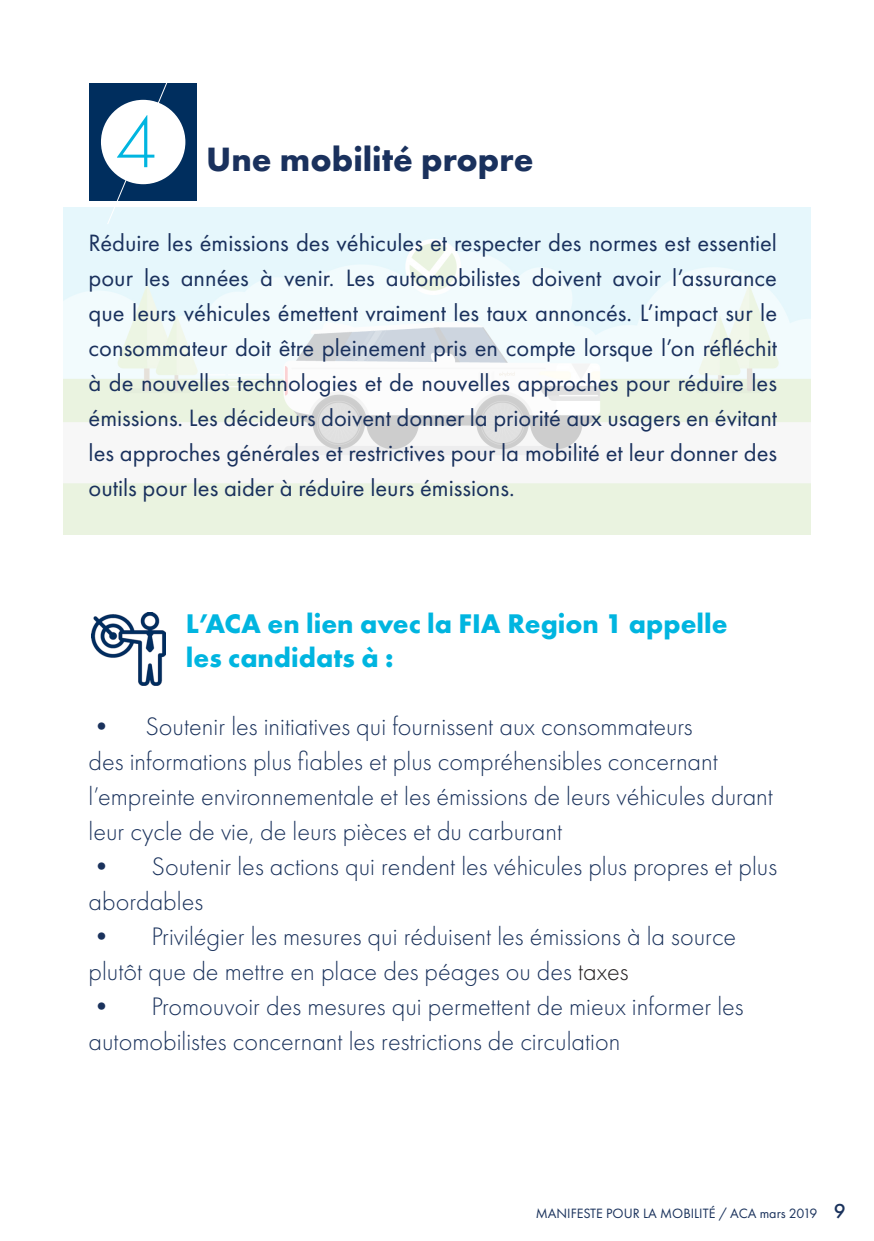
<style>
.page{position:relative;width:874px;height:1241px;background:#fff}
.page>*{position:absolute;margin:0;border:0;box-sizing:border-box;transform-origin:0 0}
.t1{font:300 66.67px "Futura Std";color:#00b5e0}
.t2{font:700 35px "Futura PT";color:#1a315d}
.t3{font:700 28px "Futura PT";color:#00b5e0}
.t4{font:300 26.25px/35px "Futura PT";color:#1a325c}
.t5{font:24.5px/35px "Futura PT";color:#1a315d;text-align:justify}
.t6{font:14px "Futura PT";color:#1a325c}
.s1{color:#231f20}
.s2{font-weight:500;font-size:21px}
</style>
<div class="page">
<img style="left:63px;top:208px;width:747px;height:326px">
<div style="left:89px;top:83px;width:108px;height:118px;background:#002e5e"></div>
<svg style="left:106px;top:83px;width:70px;height:142px"></svg>
<div style="left:101px;top:100px;width:84px;height:84px;background:#fff;border-radius:50%"></div>
<img style="left:91px;top:612px;width:74px;height:73px">
<h1 class="t1" style="left:116px;top:102px;width:43px">4</h1>
<p class="t2" style="left:206px;top:137px;width:329px">Une mobilité propre</p>
<p class="t5" style="left:88px;top:225px;width:689px">Réduire les émissions des véhicules et respecter des normes est essentiel pour les années à venir. Les automobilistes doivent avoir l’assurance que leurs véhicules émettent vraiment les taux annoncés. L’impact sur le consommateur doit être pleinement pris en compte lorsque l’on réfléchit à de nouvelles technologies et de nouvelles approches pour réduire les émissions. Les décideurs doivent donner la priorité aux usagers en évitant les approches générales et restrictives pour la mobilité et leur donner des outils pour les aider à réduire leurs émissions.</p>
<p class="t3" style="left:186px;top:606px;width:543px">L’ACA en lien avec la FIA Region 1 appelle</p>
<p class="t3" style="left:186px;top:639px;width:209px">les candidats à :</p>
<p class="t4" style="left:88px;top:708px;width:685px">• Soutenir les initiatives qui fournissent aux consommateurs<br>des informations plus fiables et plus compréhensibles concernant l’empreinte environnementale et les émissions de leurs véhicules durant leur cycle de vie, de leurs pièces et du carburant</p>
<p class="t4" style="left:88px;top:848px;width:689px">• Soutenir les actions qui rendent les véhicules plus propres et plus abordables</p>
<p class="t4" style="left:88px;top:918px;width:649px">• Privilégier les mesures qui réduisent les émissions à la source plutôt que de mettre en place des péages ou des <span class="s1">taxes</span></p>
<p class="t4" style="left:88px;top:988px;width:656px">• Promouvoir des mesures qui permettent de mieux informer les automobilistes concernant les restrictions de circulation</p>
<p class="t6" style="left:535px;top:1204px;width:311px">MANIFESTE POUR LA MOBILITÉ / ACA mars 2019 <span class="s2">9</span></p>
</div>
